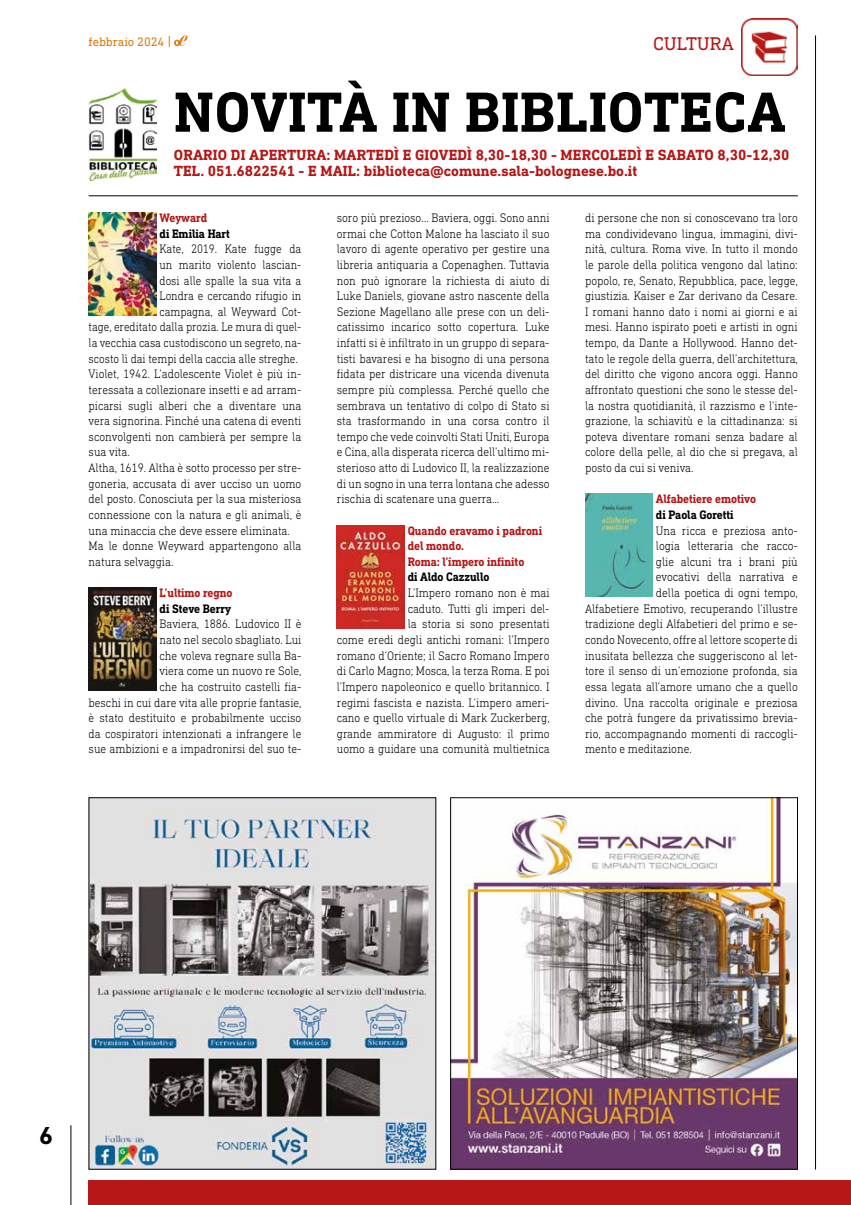
<style>
.page{position:relative;width:851px;height:1205px;background:#fff}
.page>*{position:absolute;margin:0;border:0;box-sizing:border-box;transform-origin:0 0}
.t1{font:700 57.5px "DIN Next Slab Pro";letter-spacing:.01em;color:#000}
.t2{font:700 25px "DIN Next Slab Pro";color:#000}
.t3{font:18.75px "DIN Next Slab Pro";letter-spacing:.01em;color:#b61615}
.t4{font:700 15px/15.6px "DIN Next Slab Pro";color:#b61615}
.t5{font:300 12.5px/15.6px "DIN Next Slab Pro";letter-spacing:-.005em;color:#000;text-align:right;scale:.92 1}
.t6{font:300 12.5px "DIN Next Slab Pro";letter-spacing:-.005em;color:#000;scale:.9 1}
.t7{font:700 12.5px/15.6px "DIN Next Slab Pro";letter-spacing:-.005em;color:#b61615;scale:.92 1}
.t8{font:700 12.5px "DIN Next Slab Pro";letter-spacing:-.005em;color:#000;scale:.92 1}
.t9{font:12.5px "DIN Next Slab Pro";color:#df7a0e}
.s1{font-size:13.75px}
</style>
<div class="page">
<hr style="left:71px;top:1125px;width:1px;height:80px;background:#000">
<svg style="left:850px;top:1180px;width:1px;height:25px"></svg>
<div style="left:89px;top:1180px;width:761px;height:25px;background:#b61615"></div>
<img style="left:452px;top:799px;width:343px;height:368px">
<div style="left:450px;top:797px;width:347px;height:372px;border:1px solid #000"></div>
<img style="left:91px;top:799px;width:343px;height:368px">
<hr style="left:815px;top:35px;width:1px;height:1134px;background:#000">
<img style="left:741px;top:19px;width:56px;height:56px">
<svg style="left:174px;top:35px;width:13px;height:11px"></svg>
<hr style="left:89px;top:195px;width:708px;height:1px;background:#000">
<img style="left:89px;top:89px;width:67px;height:92px">
<img style="left:89px;top:213px;width:67px;height:102px">
<img style="left:337px;top:525px;width:67px;height:103px">
<img style="left:89px;top:587px;width:67px;height:103px">
<img style="left:585px;top:493px;width:67px;height:103px">
<p class="t9" style="left:89px;top:34px;width:84px">febbraio 2024 <span class="s1">|</span></p>
<h3 class="t3" style="left:653px;top:32px;width:82px">CULTURA</h3>
<h1 class="t1" style="left:174px;top:79px;width:613px">NOVITÀ IN BIBLIOTECA</h1>
<p class="t4" style="left:174px;top:147px;width:617px">ORARIO DI APERTURA: MARTEDÌ E GIOVEDÌ 8,30-18,30 - MERCOLEDÌ E SABATO 8,30-12,30<br>TEL. 051.6822541 - E MAIL: biblioteca@comune.sala-bolognese.bo.it</p>
<p class="t7" style="left:159px;top:210px;width:53px">Weyward</p>
<p class="t8" style="left:159px;top:226px;width:78px">di Emilia Hart</p>
<p class="t6" style="left:159px;top:242px;width:159px">Kate, 2019. Kate fugge da</p>
<p class="t6" style="left:159px;top:257px;width:159px">un marito violento lascian-</p>
<p class="t6" style="left:159px;top:273px;width:159px">dosi alle spalle la sua vita a</p>
<p class="t6" style="left:159px;top:289px;width:159px">Londra e cercando rifugio in</p>
<p class="t6" style="left:159px;top:304px;width:159px">campagna, al Weyward Cot-</p>
<p class="t6" style="left:89px;top:320px;width:238px">tage, ereditato dalla prozia. Le mura di quel-</p>
<p class="t6" style="left:89px;top:336px;width:238px">la vecchia casa custodiscono un segreto, na-</p>
<p class="t6" style="left:89px;top:351px;width:234px">scosto lì dai tempi della caccia alle streghe.</p>
<p class="t5" style="left:89px;top:366px;width:233px">Violet, 1942. L’adolescente Violet è più in-</p>
<p class="t5" style="left:89px;top:382px;width:233px">teressata a collezionare insetti e ad arram-</p>
<p class="t5" style="left:89px;top:397px;width:233px">picarsi sugli alberi che a diventare una</p>
<p class="t5" style="left:89px;top:413px;width:233px">vera signorina. Finché una catena di eventi</p>
<p class="t5" style="left:89px;top:429px;width:233px">sconvolgenti non cambierà per sempre la</p>
<p class="t5" style="left:89px;top:444px;width:46px">sua vita.</p>
<p class="t5" style="left:89px;top:460px;width:233px">Altha, 1619. Altha è sotto processo per stre-</p>
<p class="t5" style="left:89px;top:475px;width:233px">goneria, accusata di aver ucciso un uomo</p>
<p class="t5" style="left:89px;top:491px;width:233px">del posto. Conosciuta per la sua misteriosa</p>
<p class="t5" style="left:89px;top:507px;width:233px">connessione con la natura e gli animali, è</p>
<p class="t5" style="left:89px;top:522px;width:220px">una minaccia che deve essere eliminata.</p>
<p class="t5" style="left:89px;top:538px;width:233px">Ma le donne Weyward appartengono alla</p>
<p class="t5" style="left:89px;top:554px;width:94px">natura selvaggia.</p>
<p class="t7" style="left:159px;top:585px;width:81px">L’ultimo regno</p>
<p class="t8" style="left:159px;top:601px;width:79px">di Steve Berry</p>
<p class="t5" style="left:89px;top:616px;width:233px">Baviera, 1886. Ludovico II è<br>nato nel secolo sbagliato. Lui<br>che voleva regnare sulla Ba-<br>viera come un nuovo re Sole,<br>che ha costruito castelli fia-<br>beschi in cui dare vita alle proprie fantasie, è stato destituito e probabilmente ucciso da cospiratori intenzionati a infrangere le sue ambizioni e a impadronirsi del suo te-</p>
<p class="t5" style="left:337px;top:210px;width:233px;text-align:justify">soro più prezioso… Baviera, oggi. Sono anni ormai che Cotton Malone ha lasciato il suo lavoro di agente operativo per gestire una libreria antiquaria a Copenaghen. Tuttavia non può ignorare la richiesta di aiuto di Luke Daniels, giovane astro nascente della Sezione Magellano alle prese con un deli&shy;catissimo incarico sotto copertura. Luke infatti si è infiltrato in un gruppo di separa&shy;tisti bavaresi e ha bisogno di una persona fidata per districare una vicenda divenuta sempre più complessa. Perché quello che sembrava un tentativo di colpo di Stato si sta trasformando in una corsa contro il tempo che vede coinvolti Stati Uniti, Europa e Cina, alla disperata ricerca dell’ultimo mi&shy;sterioso atto di Ludovico II, la realizzazione di un sogno in una terra lontana che adesso rischia di scatenare una guerra...</p>
<p class="t7" style="left:407px;top:522px;width:147px">Quando eravamo i padroni del mondo.<br>Roma: l’impero infinito</p>
<p class="t8" style="left:407px;top:570px;width:90px">di Aldo Cazzullo</p>
<p class="t5" style="left:337px;top:585px;width:233px">L’Impero romano non è mai<br>caduto. Tutti gli imperi del-<br>la storia si sono presentati<br>come eredi degli antichi romani: l’Impero romano d’Oriente; il Sacro Romano Impero di Carlo Magno; Mosca, la terza Roma. E poi l’Impero napoleonico e quello britannico. I regimi fascista e nazista. L’impero ameri&shy;cano e quello virtuale di Mark Zuckerberg, grande ammiratore di Augusto: il primo uomo a guidare una comunità multietnica</p>
<p class="t5" style="left:585px;top:210px;width:233px;text-align:justify">di persone che non si conoscevano tra loro ma condividevano lingua, immagini, divi&shy;nità, cultura. Roma vive. In tutto il mondo le parole della politica vengono dal latino: popolo, re, Senato, Repubblica, pace, legge, giustizia. Kaiser e Zar derivano da Cesare.<br>I romani hanno dato i nomi ai giorni e ai mesi. Hanno ispirato poeti e artisti in ogni tempo, da Dante a Hollywood. Hanno det&shy;tato le regole della guerra, dell’architettura, del diritto che vigono ancora oggi. Hanno affrontato questioni che sono le stesse del&shy;la nostra quotidianità, il razzismo e l’inte&shy;grazione, la schiavitù e la cittadinanza: si poteva diventare romani senza badare al colore della pelle, al dio che si pregava, al posto da cui si veniva.</p>
<p class="t7" style="left:656px;top:491px;width:110px">Alfabetiere emotivo</p>
<p class="t8" style="left:656px;top:507px;width:86px">di Paola Goretti</p>
<p class="t5" style="left:656px;top:522px;width:156px">Una ricca e preziosa anto-</p>
<p class="t5" style="left:656px;top:538px;width:156px">logia letteraria che racco-</p>
<p class="t5" style="left:656px;top:554px;width:156px">glie alcuni tra i brani più</p>
<p class="t5" style="left:656px;top:569px;width:156px">evocativi della narrativa e</p>
<p class="t5" style="left:656px;top:585px;width:156px">della poetica di ogni tempo,</p>
<p class="t5" style="left:585px;top:600px;width:233px">Alfabetiere Emotivo, recuperando l’illustre</p>
<p class="t5" style="left:585px;top:616px;width:233px">tradizione degli Alfabetieri del primo e se-</p>
<p class="t5" style="left:585px;top:632px;width:233px">condo Novecento, offre al lettore scoperte di</p>
<p class="t5" style="left:585px;top:647px;width:233px">inusitata bellezza che suggeriscono al let-</p>
<p class="t5" style="left:585px;top:663px;width:233px">tore il senso di un’emozione profonda, sia</p>
<p class="t5" style="left:585px;top:679px;width:233px">essa legata all’amore umano che a quello</p>
<p class="t5" style="left:585px;top:694px;width:233px">divino. Una raccolta originale e preziosa</p>
<p class="t5" style="left:585px;top:710px;width:233px">che potrà fungere da privatissimo brevia-</p>
<p class="t5" style="left:585px;top:725px;width:233px">rio, accompagnando momenti di raccogli-</p>
<p class="t5" style="left:585px;top:741px;width:118px">mento e meditazione.</p>
<h2 class="t2" style="left:39px;top:1121px;width:15px">6</h2>
</div>
